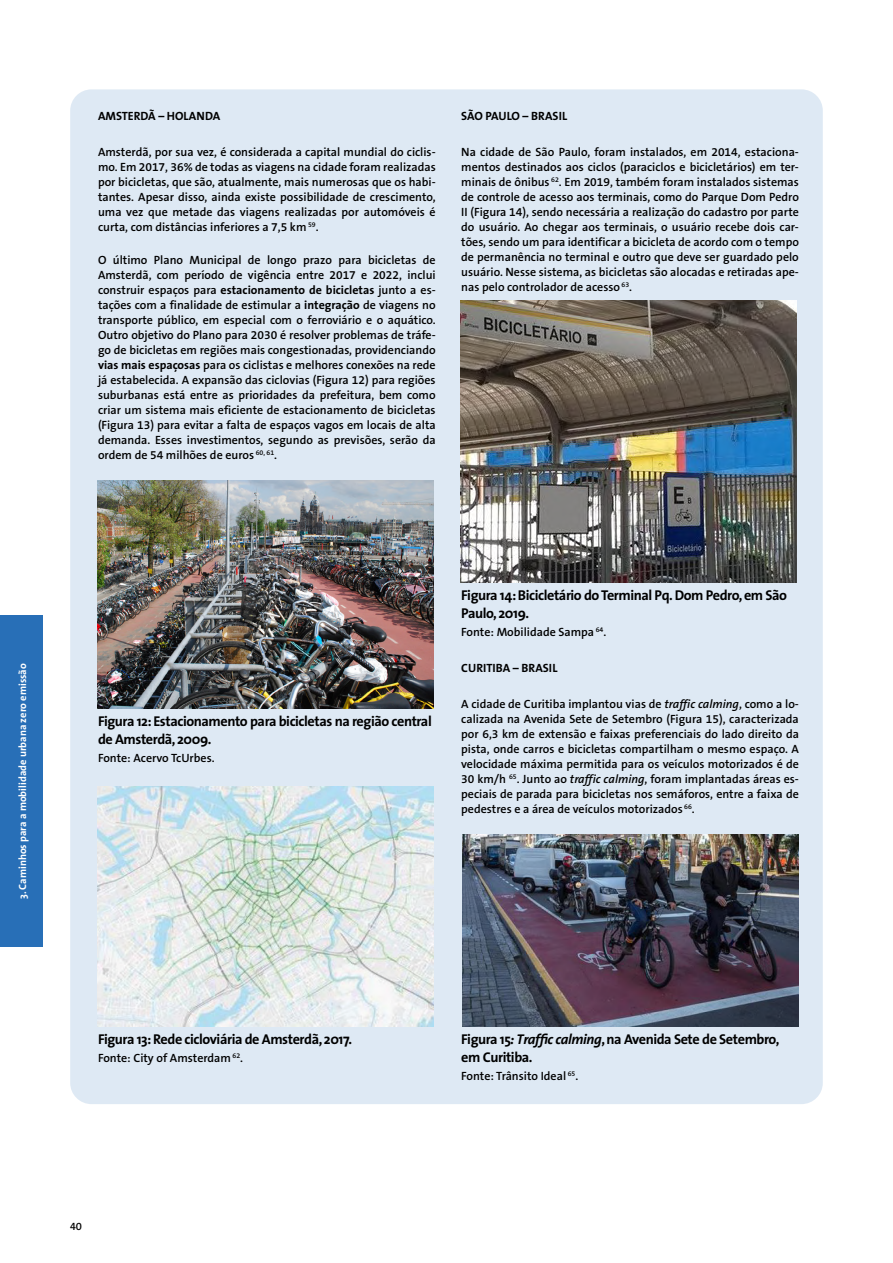
<style>
.page{position:relative;width:893px;height:1263px;background:#fff}
.page>*{position:absolute;margin:0;border:0;box-sizing:border-box;transform-origin:0 0}
.t1{font:700 14.25px/18px "The Sans";letter-spacing:-.03em;color:#000}
.t2{font:600 12px/15px "The Sans B6";color:#000;text-align:justify}
.t3{font:700 12px "The Sans";color:#000}
.t4{font:700 10.5px "The Sans";color:#fff}
.t5{font:10.5px "The Sans Semi Bold Caps";color:#000}
.s1{font-family:"The Sans";font-weight:700}
.s2{font-style:italic}
</style>
<div class="page">
<div style="left:0;top:615px;width:43px;height:332px;background:#286fb7"></div>
<div style="left:70px;top:89px;width:753px;height:1015px;background:#dee9f4;border-radius:21px"></div>
<img style="left:98px;top:480px;width:336px;height:228px">
<img style="left:98px;top:786px;width:336px;height:240px">
<img style="left:460px;top:300px;width:336px;height:282px">
<img style="left:463px;top:834px;width:335px;height:192px">
<p class="t4" style="left:14px;top:899px;width:237px;rotate:-90deg">3. Caminhos para a mobilidade urbana zero emissão</p>
<p class="t3" style="left:98px;top:106px;width:124px">AMSTERDÃ – HOLANDA</p>
<p class="t2" style="left:98px;top:145px;width:339px">Amsterdã, por sua vez, é considerada a capital mundial do ciclis&shy;mo. Em 2017, 36% de todas as viagens na cidade foram realizadas por bicicletas, que são, atualmente, mais numerosas que os habi&shy;tantes. Apesar disso, ainda existe possibilidade de crescimento, uma vez que metade das viagens realizadas por automóveis é curta, com distâncias inferiores a 7,5 km <sup>59</sup>.</p>
<p class="t2" style="left:98px;top:253px;width:339px">O último Plano Municipal de longo prazo para bicicletas de Amsterdã, com período de vigência entre 2017 e 2022, inclui construir espaços para <span class="s1">estacionamento de bicicletas</span> junto a es&shy;tações com a finalidade de estimular a <span class="s1">integração</span> de viagens no transporte público, em especial com o ferroviário e o aquático.<br>Outro objetivo do Plano para 2030 é resolver problemas de tráfe&shy;go de bicicletas em regiões mais congestionadas, providenciando <span class="s1">vias mais espaçosas</span> para os ciclistas e melhores conexões na rede já estabelecida. A expansão das ciclovias (Figura 12) para regiões suburbanas está entre as prioridades da prefeitura, bem como criar um sistema mais eficiente de estacionamento de bicicletas (Figura 13) para evitar a falta de espaços vagos em locais de alta demanda. Esses investimentos, segundo as previsões, serão da ordem de 54 milhões de euros <sup>60,</sup> <sup>61</sup>.</p>
<p class="t3" style="left:461px;top:106px;width:108px">SÃO PAULO – BRASIL</p>
<p class="t2" style="left:461px;top:145px;width:339px">Na cidade de São Paulo, foram instalados, em 2014, estaciona&shy;mentos destinados aos ciclos (paraciclos e bicicletários) em ter&shy;minais de ônibus <sup>62</sup>. Em 2019, também foram instalados sistemas de controle de acesso aos terminais, como do Parque Dom Pedro II (Figura 14), sendo necessária a realização do cadastro por parte do usuário. Ao chegar aos terminais, o usuário recebe dois car&shy;tões, sendo um para identificar a bicicleta de acordo com o tempo de permanência no terminal e outro que deve ser guardado pelo usuário. Nesse sistema, as bicicletas são alocadas e retiradas ape&shy;nas pelo controlador de acesso <sup>63</sup>.</p>
<p class="t1" style="left:98px;top:712px;width:335px">Figura 12: Estacionamento para bicicletas na região central de Amsterdã, 2009.</p>
<p class="t2" style="left:98px;top:751px;width:118px">Fonte: Acervo TcUrbes.</p>
<p class="t1" style="left:461px;top:586px;width:327px">Figura 14: Bicicletário do Terminal Pq. Dom Pedro, em São<br>Paulo, 2019.</p>
<p class="t2" style="left:461px;top:625px;width:147px">Fonte: Mobilidade Sampa <sup>64</sup>.</p>
<p class="t3" style="left:461px;top:658px;width:98px">CURITIBA – BRASIL</p>
<p class="t2" style="left:461px;top:697px;width:339px">A cidade de Curitiba implantou vias de <span class="s2">traffic calming</span>, como a lo&shy;calizada na Avenida Sete de Setembro (Figura 15), caracterizada por 6,3 km de extensão e faixas preferenciais do lado direito da pista, onde carros e bicicletas compartilham o mesmo espaço. A velocidade máxima permitida para os veículos motorizados é de 30 km/h <sup>65</sup>. Junto ao <span class="s2">traffic calming</span>, foram implantadas áreas es&shy;peciais de parada para bicicletas nos semáforos, entre a faixa de pedestres e a área de veículos motorizados <sup>66</sup>.</p>
<p class="t1" style="left:98px;top:1030px;width:255px">Figura 13: Rede cicloviária de Amsterdã, 2017.</p>
<p class="t2" style="left:98px;top:1051px;width:147px">Fonte: City of Amsterdam <sup>62</sup>.</p>
<p class="t1" style="left:461px;top:1030px;width:320px">Figura 15<span class="s2">: Traffic calming</span>, na Avenida Sete de Setembro, em Curitiba.</p>
<p class="t2" style="left:461px;top:1069px;width:119px">Fonte: Trânsito Ideal <sup>65</sup>.</p>
<p class="t5" style="left:70px;top:1218px;width:13px">40</p>
</div>
